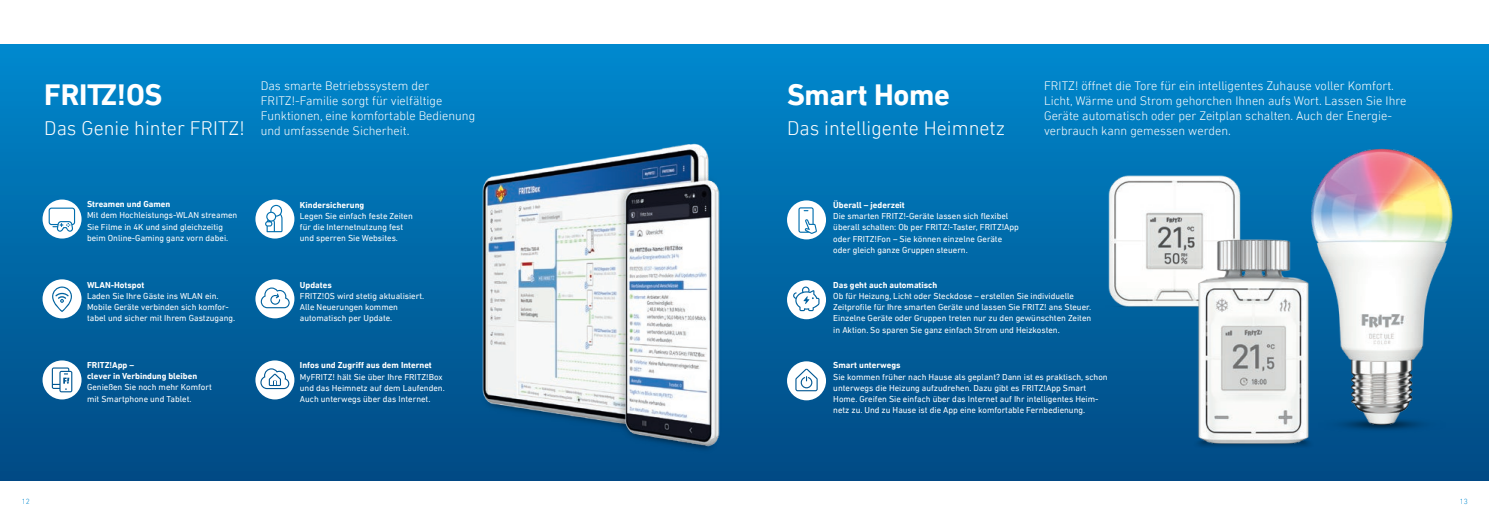
<style>
.page{position:relative;width:1489px;height:525px;background:#fff}
.page>*{position:absolute;margin:0;border:0;box-sizing:border-box;transform-origin:0 0}
.t1{font:700 30px "DIN Nextfor AVM";letter-spacing:-.01em;color:#fff}
.t2{font:300 20px "DIN Nextfor AVM";color:#fff}
.t3{font:300 12.5px/15px "DIN Nextfor AVM";color:#fff}
.t4{font:8.75px/11.2px "DIN Nextfor AVM";color:#fff}
.t5{font:700 8.75px/11.2px "DIN Nextfor AVM";color:#fff}
.t6{font:300 7.5px "DIN Nextfor AVM";color:#0089cf}
</style>
<div class="page">
<div style="left:744px;top:44px;width:744px;height:436px;background:linear-gradient(to bottom,#0088cd,#014982)"></div>
<div style="left:0;top:44px;width:755px;height:436px;background:linear-gradient(to bottom,#0088cd,#014982)"></div>
<img style="left:1257px;top:122px;width:231px;height:359px">
<img style="left:1068px;top:156px;width:212px;height:211px">
<img style="left:1071px;top:170px;width:293px;height:293px">
<img style="left:372px;top:87px;width:452px;height:394px">
<svg style="left:43px;top:360px;width:38px;height:39px"></svg>
<svg style="left:255px;top:360px;width:39px;height:39px"></svg>
<svg style="left:255px;top:199px;width:39px;height:39px"></svg>
<svg style="left:43px;top:199px;width:38px;height:39px"></svg>
<svg style="left:43px;top:279px;width:38px;height:39px"></svg>
<svg style="left:255px;top:279px;width:39px;height:39px"></svg>
<svg style="left:787px;top:200px;width:39px;height:39px"></svg>
<svg style="left:787px;top:280px;width:39px;height:39px"></svg>
<svg style="left:787px;top:361px;width:39px;height:39px"></svg>
<h1 class="t1" style="left:44px;top:77px;width:120px">FRITZ!OS</h1>
<h2 class="t2" style="left:44px;top:116px;width:202px">Das Genie hinter FRITZ!</h2>
<h3 class="t3" style="left:261px;top:78px;width:216px">Das smarte Betriebssystem der FRITZ!-Familie sorgt für vielfältige Funktionen, eine komfortable Bedienung und umfassende Sicherheit.</h3>
<p class="t5" style="left:87px;top:198px;width:85px">Streamen und Gamen</p>
<p class="t4" style="left:87px;top:209px;width:152px">Mit dem Hochleistungs-WLAN streamen<br>Sie Filme in 4K und sind gleichzeitig beim Online-Gaming ganz vorn dabei.</p>
<p class="t5" style="left:87px;top:279px;width:59px">WLAN-Hotspot</p>
<p class="t4" style="left:87px;top:290px;width:150px">Laden Sie Ihre Gäste ins WLAN ein.<br>Mobile Geräte verbinden sich komfor&shy;tabel und sicher mit Ihrem Gastzugang.</p>
<p class="t5" style="left:87px;top:359px;width:112px">FRITZ!App –<br>clever in Verbindung bleiben</p>
<p class="t4" style="left:87px;top:381px;width:126px">Genießen Sie noch mehr Komfort mit Smartphone und Tablet.</p>
<p class="t5" style="left:300px;top:199px;width:66px">Kindersicherung</p>
<p class="t4" style="left:300px;top:210px;width:114px">Legen Sie einfach feste Zeiten für die Internetnutzung fest und sperren Sie Websites.</p>
<p class="t5" style="left:300px;top:279px;width:33px">Updates</p>
<p class="t4" style="left:300px;top:290px;width:126px">FRITZ!OS wird stetig aktualisiert.<br>Alle Neuerungen kommen automatisch per Update.</p>
<p class="t5" style="left:300px;top:359px;width:133px">Infos und Zugriff aus dem Internet</p>
<p class="t4" style="left:300px;top:370px;width:146px">MyFRITZ! hält Sie über Ihre FRITZ!Box und das Heimnetz auf dem Laufenden.<br>Auch unterwegs über das Internet.</p>
<h1 class="t1" style="left:787px;top:77px;width:164px">Smart Home</h1>
<h2 class="t2" style="left:787px;top:116px;width:219px">Das intelligente Heimnetz</h2>
<h3 class="t3" style="left:1044px;top:78px;width:364px">FRITZ! öffnet die Tore für ein intelligentes Zuhause voller Komfort.<br>Licht, Wärme und Strom gehorchen Ihnen aufs Wort. Lassen Sie Ihre Geräte automatisch oder per Zeitplan schalten. Auch der Energie&shy;verbrauch kann gemessen werden.</h3>
<p class="t5" style="left:833px;top:199px;width:73px">Überall – jederzeit</p>
<p class="t4" style="left:833px;top:210px;width:187px">Die smarten FRITZ!-Geräte lassen sich flexibel überall schalten: Ob per FRITZ!-Taster, FRITZ!App oder FRITZ!Fon – Sie können einzelne Geräte oder gleich ganze Gruppen steuern.</p>
<p class="t5" style="left:833px;top:279px;width:105px">Das geht auch automatisch</p>
<p class="t4" style="left:833px;top:290px;width:259px">Ob für Heizung, Licht oder Steckdose – erstellen Sie individuelle Zeitprofile für Ihre smarten Geräte und lassen Sie FRITZ! ans Steuer.<br>Einzelne Geräte oder Gruppen treten nur zu den gewünschten Zeiten in Aktion. So sparen Sie ganz einfach Strom und Heizkosten.</p>
<p class="t5" style="left:833px;top:359px;width:69px">Smart unterwegs</p>
<p class="t4" style="left:833px;top:370px;width:276px">Sie kommen früher nach Hause als geplant? Dann ist es praktisch, schon unterwegs die Heizung aufzudrehen. Dazu gibt es FRITZ!App Smart Home. Greifen Sie einfach über das Internet auf Ihr intelligentes Heim&shy;netz zu. Und zu Hause ist die App eine komfortable Fernbedienung.</p>
<p class="t6" style="left:22px;top:496px;width:9px">12</p>
<p class="t6" style="left:1459px;top:496px;width:9px">13</p>
</div>
